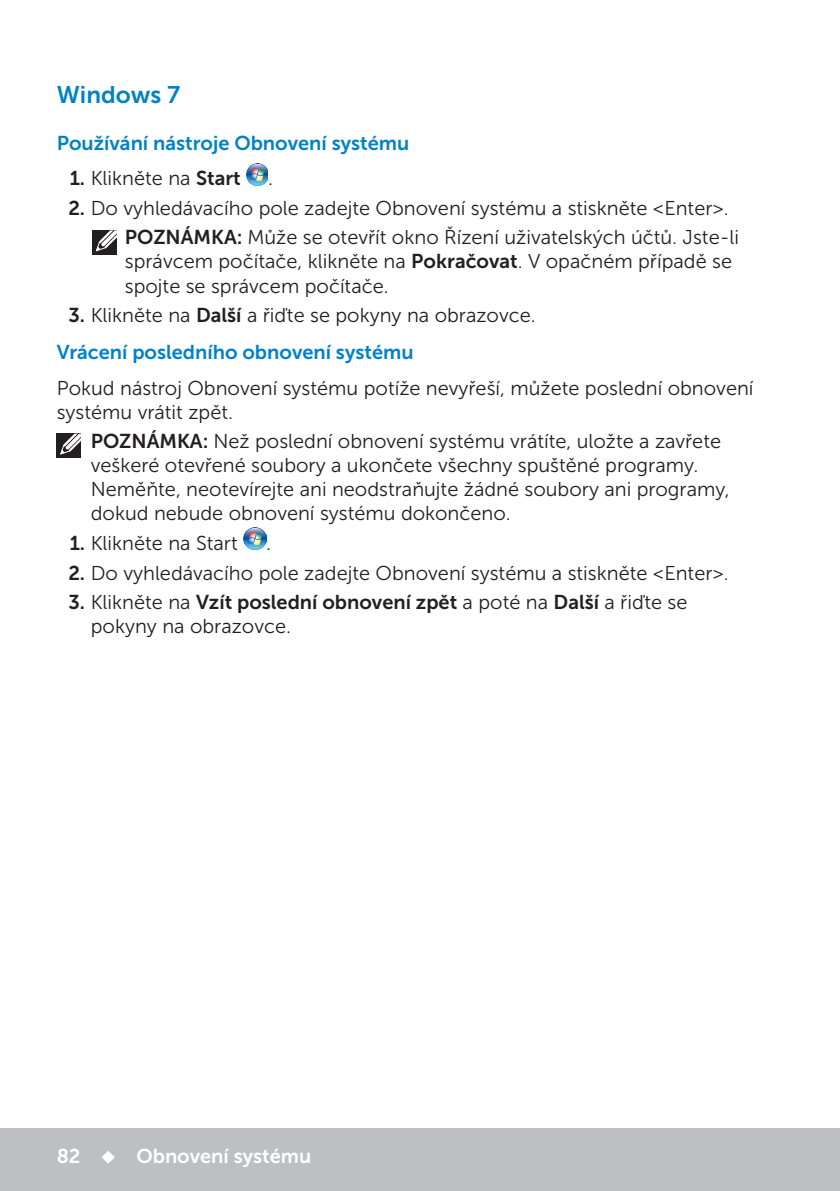
<style>
.page{position:relative;width:840px;height:1191px;background:#fff}
.page>*{position:absolute;margin:0;border:0;box-sizing:border-box;transform-origin:0 0}
.Head2{font:24px "Museo Sans For Dell 700";color:#0082c8}
.Note{font:20px/24px "Museo Sans For Dell 300";color:#231f20}
.Note_indent{font:20px/24px "Museo Sans For Dell 300";color:#231f20}
.Paragraph{font:20px/24px "Museo Sans For Dell 300";color:#231f20}
.Head3{font:20px "Museo Sans For Dell 700";color:#0082c8}
.t1{font:20px "Museo Sans For Dell 700";color:#fff}
.s1{font-family:"Museo Sans For Dell 700"}
</style>
<div class="page">
<div style="left:0;top:1128px;width:839px;height:63px;background:#bebfc2"></div>
<img style="left:246px;top:163px;width:22px;height:22px">
<img style="left:243px;top:527px;width:23px;height:23px">
<div style="left:92px;top:230px;width:25px;height:25px;background:#231f20"></div>
<svg style="left:95px;top:230px;width:22px;height:22px"></svg>
<div style="left:57px;top:434px;width:24px;height:24px;background:#231f20"></div>
<svg style="left:59px;top:433px;width:22px;height:22px"></svg>
<p class="Head2" style="left:57px;top:81px;width:125px">Windows 7</p>
<p class="Head3" style="left:57px;top:132px;width:354px">Používání nástroje Obnovení systému</p>
<p class="Note" style="left:70px;top:166px;width:172px"><span class="s1">1.</span> Klikněte na <span class="s1">Start</span></p>
<p class="Note" style="left:268px;top:166px;width:6px">.</p>
<p class="Note" style="left:68px;top:196px;width:661px"><span class="s1">2.</span> Do vyhledávacího pole zadejte Obnovení systému a stiskněte &lt;Enter&gt;.</p>
<p class="Note_indent" style="left:125px;top:226px;width:615px"><span class="s1">POZNÁMKA:</span> Může se otevřít okno Řízení uživatelských účtů. Jste-li správcem počítače, klikněte na <span class="s1">Pokračovat</span>. V opačném případě se spojte se správcem počítače.</p>
<p class="Note" style="left:69px;top:303px;width:468px"><span class="s1">3.</span> Klikněte na <span class="s1">Další</span> a řiďte se pokyny na obrazovce.</p>
<p class="Head3" style="left:57px;top:341px;width:358px">Vrácení posledního obnovení systému</p>
<p class="Paragraph" style="left:57px;top:376px;width:698px">Pokud nástroj Obnovení systému potíže nevyřeší, můžete poslední obnovení systému vrátit zpět.</p>
<p class="Note" style="left:91px;top:429px;width:640px"><span class="s1">POZNÁMKA:</span> Než poslední obnovení systému vrátíte, uložte a zavřete veškeré otevřené soubory a ukončete všechny spuštěné programy.<br>Neměňte, neotevírejte ani neodstraňujte žádné soubory ani programy, dokud nebude obnovení systému dokončeno.</p>
<p class="Note" style="left:70px;top:531px;width:169px"><span class="s1">1.</span> Klikněte na Start</p>
<p class="Note" style="left:266px;top:531px;width:6px">.</p>
<p class="Note" style="left:68px;top:561px;width:661px"><span class="s1">2.</span> Do vyhledávacího pole zadejte Obnovení systému a stiskněte &lt;Enter&gt;.</p>
<p class="Note" style="left:91px;top:590px;width:598px;text-indent:-22px"><span class="s1">3.</span> Klikněte na <span class="s1">Vzít poslední obnovení zpět</span> a poté na <span class="s1">Další</span> a řiďte se pokyny na obrazovce.</p>
<p class="t1" style="left:57px;top:1144px;width:256px">82 ◆ Obnovení systému</p>
</div>
